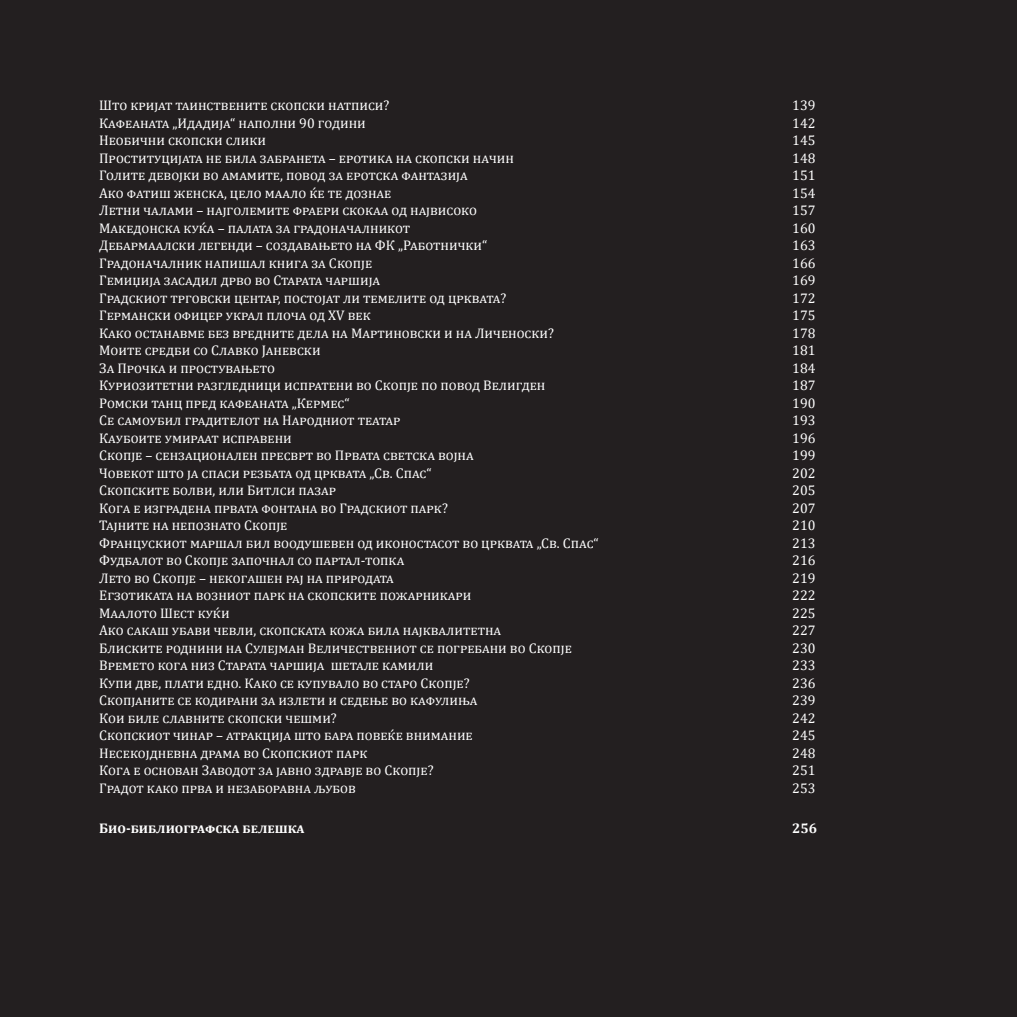
<style>
.page{position:relative;width:1017px;height:1017px;background:#231f20}
.page>*{position:absolute;margin:0;border:0;box-sizing:border-box;transform-origin:0 0}
.t1{font:14px "Cambria";letter-spacing:.005em;color:#fff}
.t2{font:14px "Cambria";letter-spacing:.055em;color:#fff}
.t3{font:14px "Cambria";letter-spacing:.035em;color:#fff}
.t4{font:14px "Cambria";letter-spacing:.03em;color:#fff}
.t5{font:14px "Cambria";letter-spacing:.05em;color:#fff}
.t6{font:700 14px "Cambria";color:#fff}
</style>
<div class="page">
<p class="t1" style="left:99px;top:97px;width:292px">Што кријат таинствените скопски натписи?</p>
<p class="t1" style="left:792px;top:97px;width:25px">139</p>
<p class="t1" style="left:99px;top:115px;width:268px">Кафеаната „Идадија“ наполни 90 години</p>
<p class="t1" style="left:792px;top:115px;width:25px">142</p>
<p class="t1" style="left:99px;top:132px;width:168px">Необични скопски слики</p>
<p class="t1" style="left:792px;top:132px;width:25px">145</p>
<p class="t1" style="left:99px;top:150px;width:416px">Проституцијата не била забранета – еротика на скопски начин</p>
<p class="t1" style="left:792px;top:150px;width:25px">148</p>
<p class="t2" style="left:99px;top:167px;width:369px">Голите девојки во амамите, повод за еротска фантазија</p>
<p class="t1" style="left:792px;top:167px;width:25px">151</p>
<p class="t1" style="left:99px;top:185px;width:294px">Ако фатиш женска, цело маало ќе те дознае</p>
<p class="t1" style="left:792px;top:185px;width:25px">154</p>
<p class="t5" style="left:99px;top:202px;width:379px">Летни чалами – најголемите фраери скокаа од највисоко</p>
<p class="t1" style="left:792px;top:202px;width:25px">157</p>
<p class="t2" style="left:99px;top:220px;width:313px">Македонска куќа – палата за градоначалникот</p>
<p class="t1" style="left:792px;top:220px;width:25px">160</p>
<p class="t2" style="left:99px;top:237px;width:390px">Дебармаалски легенди – создавањето на ФК „Работнички“</p>
<p class="t1" style="left:792px;top:237px;width:25px">163</p>
<p class="t2" style="left:99px;top:255px;width:275px">Градоначалник напишал книга за Скопје</p>
<p class="t1" style="left:792px;top:255px;width:25px">166</p>
<p class="t1" style="left:99px;top:272px;width:282px">Гемиџија засадил дрво во Старата чаршија</p>
<p class="t1" style="left:792px;top:272px;width:25px">169</p>
<p class="t1" style="left:99px;top:290px;width:409px">Градскиот трговски центар, постојат ли темелите од црквата?</p>
<p class="t1" style="left:792px;top:290px;width:25px">172</p>
<p class="t1" style="left:99px;top:307px;width:273px">Германски офицер украл плоча од XV век</p>
<p class="t1" style="left:792px;top:307px;width:25px">175</p>
<p class="t4" style="left:99px;top:325px;width:456px">Како останавме без вредните дела на Мартиновски и на Личеноски?</p>
<p class="t1" style="left:792px;top:325px;width:25px">178</p>
<p class="t1" style="left:99px;top:342px;width:223px">Моите средби со Славко Јаневски</p>
<p class="t1" style="left:792px;top:342px;width:25px">181</p>
<p class="t1" style="left:99px;top:360px;width:177px">За Прочка и простувањето</p>
<p class="t1" style="left:792px;top:360px;width:25px">184</p>
<p class="t1" style="left:99px;top:377px;width:448px">Куриозитетни разгледници испратени во Скопје по повод Велигден</p>
<p class="t1" style="left:792px;top:377px;width:25px">187</p>
<p class="t4" style="left:99px;top:395px;width:252px">Ромски танц пред кафеаната „Кермес“</p>
<p class="t1" style="left:792px;top:395px;width:25px">190</p>
<p class="t1" style="left:99px;top:412px;width:303px">Се самоубил градителот на Народниот театар</p>
<p class="t1" style="left:792px;top:412px;width:25px">193</p>
<p class="t1" style="left:99px;top:430px;width:194px">Каубоите умираат исправени</p>
<p class="t1" style="left:792px;top:430px;width:25px">196</p>
<p class="t1" style="left:99px;top:447px;width:375px">Скопје – сензационален пресврт во Првата светска војна</p>
<p class="t1" style="left:792px;top:447px;width:25px">199</p>
<p class="t1" style="left:99px;top:465px;width:334px">Човекот што ја спаси резбата од црквата „Св. Спас“</p>
<p class="t1" style="left:792px;top:465px;width:25px">202</p>
<p class="t1" style="left:99px;top:482px;width:238px">Скопските болви, или Битлси пазар</p>
<p class="t1" style="left:792px;top:482px;width:25px">205</p>
<p class="t2" style="left:99px;top:500px;width:350px">Кога е изградена првата фонтана во Градскиот парк?</p>
<p class="t1" style="left:792px;top:500px;width:25px">207</p>
<p class="t1" style="left:99px;top:517px;width:190px">Тајните на непознато Скопје</p>
<p class="t1" style="left:792px;top:517px;width:25px">210</p>
<p class="t1" style="left:99px;top:535px;width:501px">Францускиот маршал бил воодушевен од иконостасот во црквата „Св. Спас“</p>
<p class="t1" style="left:792px;top:535px;width:25px">213</p>
<p class="t3" style="left:99px;top:552px;width:306px">Фудбалот во Скопје започнал со партал-топка</p>
<p class="t1" style="left:792px;top:552px;width:25px">216</p>
<p class="t1" style="left:99px;top:570px;width:295px">Лето во Скопје – некогашен рај на природата</p>
<p class="t1" style="left:792px;top:570px;width:25px">219</p>
<p class="t1" style="left:99px;top:587px;width:374px">Егзотиката на возниот парк на скопските пожарникари</p>
<p class="t1" style="left:792px;top:587px;width:25px">222</p>
<p class="t1" style="left:99px;top:605px;width:132px">Маалото Шест куќи</p>
<p class="t1" style="left:792px;top:605px;width:25px">225</p>
<p class="t1" style="left:99px;top:622px;width:403px">Ако сакаш убави чевли, скопската кожа била најквалитетна</p>
<p class="t1" style="left:792px;top:622px;width:25px">227</p>
<p class="t1" style="left:99px;top:640px;width:474px">Блиските роднини на Сулејман Величествениот се погребани во Скопје</p>
<p class="t1" style="left:792px;top:640px;width:25px">230</p>
<p class="t4" style="left:99px;top:657px;width:336px">Времето кога низ Старата чаршија шетале камили</p>
<p class="t1" style="left:792px;top:657px;width:25px">233</p>
<p class="t1" style="left:99px;top:675px;width:372px">Купи две, плати едно. Како се купувало во старо Скопје?</p>
<p class="t1" style="left:792px;top:675px;width:25px">236</p>
<p class="t3" style="left:99px;top:692px;width:379px">Скопјаните се кодирани за излети и седење во кафулиња</p>
<p class="t1" style="left:792px;top:692px;width:25px">239</p>
<p class="t1" style="left:99px;top:710px;width:239px">Кои биле славните скопски чешми?</p>
<p class="t1" style="left:792px;top:710px;width:25px">242</p>
<p class="t3" style="left:99px;top:727px;width:375px">Скопскиот чинар – атракција што бара повеќе внимание</p>
<p class="t1" style="left:792px;top:727px;width:25px">245</p>
<p class="t1" style="left:99px;top:745px;width:270px">Несекојдневна драма во Скопскиот парк</p>
<p class="t1" style="left:792px;top:745px;width:25px">248</p>
<p class="t1" style="left:99px;top:762px;width:336px">Кога е основан Заводот за јавно здравје во Скопје?</p>
<p class="t1" style="left:792px;top:762px;width:25px">251</p>
<p class="t3" style="left:99px;top:780px;width:258px">Градот како прва и незаборавна љубов</p>
<p class="t1" style="left:792px;top:780px;width:25px">253</p>
<p class="t6" style="left:99px;top:818px;width:206px">Био-библиографска белешка</p>
<p class="t6" style="left:792px;top:818px;width:26px">256</p>
</div>
